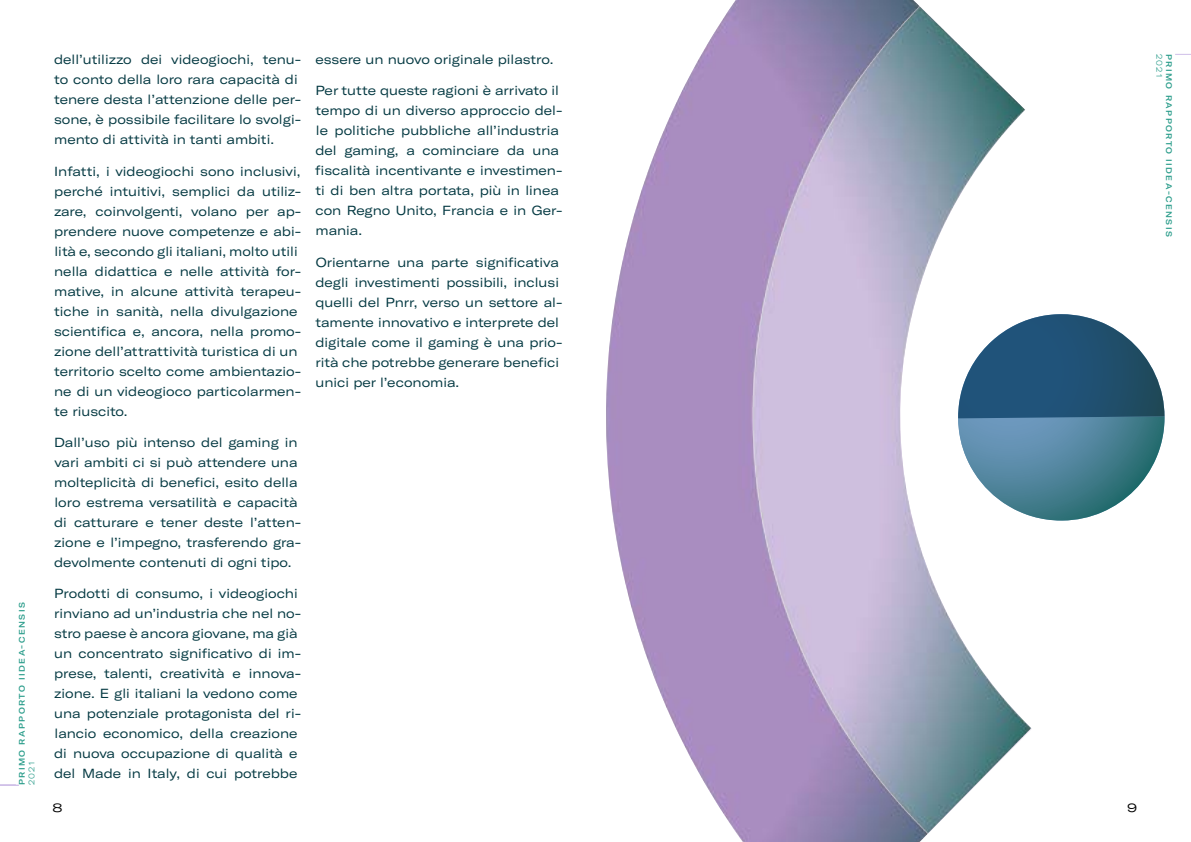
<style>
.page{position:relative;width:1191px;height:842px;background:#fff}
.page>*{position:absolute;margin:0;border:0;box-sizing:border-box;transform-origin:0 0}
.t1{font:expanded 13px/20px "GT America";color:#043942}
.t2{font:expanded 12px "GT America";color:#000}
.t3{font:500 expanded 8px "GT America";letter-spacing:.175em;color:#299c8a}
.t4{font:300 expanded 8px "GT America";letter-spacing:.165em;color:#299c8a}
</style>
<div class="page">
<svg style="left:1175px;top:54px;width:16px;height:1px"></svg>
<svg style="left:0;top:784px;width:19px;height:2px"></svg>
<svg style="left:1031px;top:314px;width:133px;height:206px"></svg>
<img style="left:928px;top:14px;width:103px;height:820px">
<img style="left:606px;top:0;width:322px;height:842px">
<p class="t3" style="left:17px;top:785px;width:184px;rotate:-90deg">PRIMO RAPPORTO IIDEA-CENSIS</p>
<p class="t4" style="left:27px;top:785px;width:25px;rotate:-90deg">2021</p>
<p class="t1" style="left:54px;top:50px;width:248px">dell’utilizzo dei videogiochi, tenu&shy;to conto della loro rara capacità di tenere desta l’attenzione delle per&shy;sone, è possibile facilitare lo svolgi&shy;mento di attività in tanti ambiti.</p>
<p class="t1" style="left:54px;top:161px;width:248px">Infatti, i videogiochi sono inclusivi, perché intuitivi, semplici da utiliz&shy;zare, coinvolgenti, volano per ap&shy;prendere nuove competenze e abi&shy;lità e, secondo gli italiani, molto utili nella didattica e nelle attività for&shy;mative, in alcune attività terapeu&shy;tiche in sanità, nella divulgazione scientifica e, ancora, nella promo&shy;zione dell’attrattività turistica di un territorio scelto come ambientazio&shy;ne di un videogioco particolarmen&shy;te riuscito.</p>
<p class="t1" style="left:54px;top:432px;width:248px">Dall’uso più intenso del gaming in vari ambiti ci si può attendere una molteplicità di benefici, esito della loro estrema versatilità e capacità di catturare e tener deste l’atten&shy;zione e l’impegno, trasferendo gra&shy;devolmente contenuti di ogni tipo.</p>
<p class="t1" style="left:54px;top:584px;width:248px">Prodotti di consumo, i videogiochi rinviano ad un’industria che nel no&shy;stro paese è ancora giovane, ma già un concentrato significativo di im&shy;prese, talenti, creatività e innova&shy;zione. E gli italiani la vedono come una potenziale protagonista del ri&shy;lancio economico, della creazione di nuova occupazione di qualità e del Made in Italy, di cui potrebbe</p>
<p class="t1" style="left:315px;top:50px;width:240px">essere un nuovo originale pilastro.</p>
<p class="t1" style="left:315px;top:81px;width:249px">Per tutte queste ragioni è arrivato il tempo di un diverso approccio del&shy;le politiche pubbliche all’industria del gaming, a cominciare da una fiscalità incentivante e investimen&shy;ti di ben altra portata, più in linea con Regno Unito, Francia e in Ger&shy;mania.</p>
<p class="t1" style="left:315px;top:252px;width:248px">Orientarne una parte significativa degli investimenti possibili, inclusi quelli del Pnrr, verso un settore al&shy;tamente innovativo e interprete del digitale come il gaming è una prio&shy;rità che potrebbe generare benefici unici per l’economia.</p>
<p class="t2" style="left:52px;top:800px;width:12px">8</p>
<p class="t2" style="left:1127px;top:800px;width:12px">9</p>
<p class="t4" style="left:1164px;top:54px;width:25px;rotate:90deg">2021</p>
<p class="t3" style="left:1173px;top:54px;width:184px;rotate:90deg">PRIMO RAPPORTO IIDEA-CENSIS</p>
</div>
